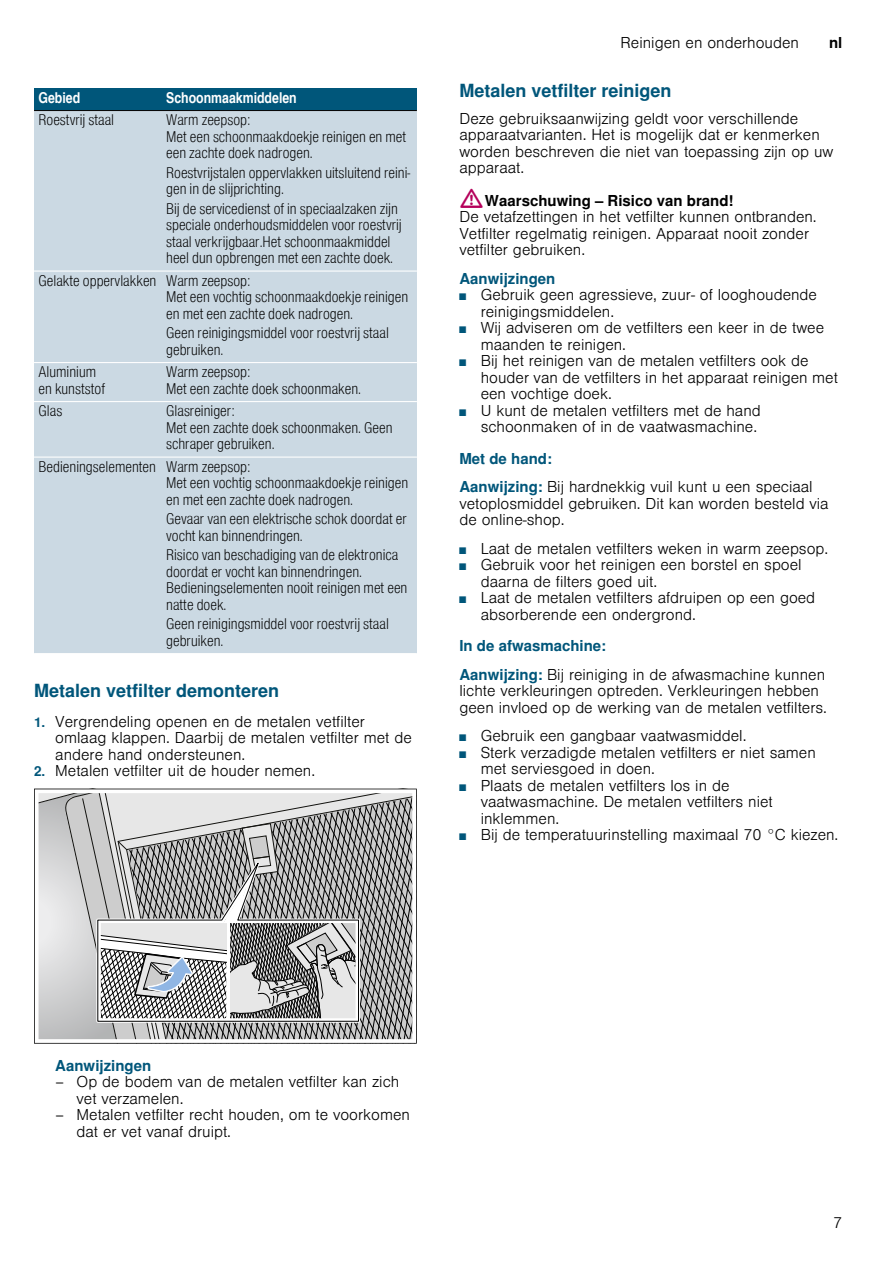
<style>
.page{position:relative;width:893px;height:1263px;background:#fff}
.page>*{position:absolute;margin:0;border:0;box-sizing:border-box;transform-origin:0 0}
.t1{font:700 18px "Nimbus San L";color:#00567a}
.t2{font:300 15px/16.5px "Nimbus San L";color:#000}
.t3{font:15px/16.5px "Nimbus San L Lig Con";color:#000}
.t4{font:700 15px "Nimbus San L";color:#00567a}
.t5{font:15px "Nimbus San L Bol Con";color:#fff}
.t6{font:700 15px "Nimbus San L";color:#000}
.s1{font-weight:700;font-size:13.5px;color:#00567a}
.s2{font-family:"BSH Symb All";font-weight:400;font-size:21px;color:#b5015b}
.s3{font-weight:700}
.s4{font-size:9px;color:#00567a}
.s5{font-weight:700;color:#00567a}
</style>
<div class="page">
<div style="left:34px;top:88px;width:128px;height:23px;background:#00567a"></div>
<div style="left:162px;top:88px;width:255px;height:23px;background:#00567a"></div>
<div style="left:34px;top:111px;width:128px;height:160px;background:#cbd9e3"></div>
<div style="left:162px;top:111px;width:255px;height:160px;background:#cbd9e3"></div>
<div style="left:34px;top:271px;width:128px;height:92px;background:#cbd9e3"></div>
<div style="left:162px;top:271px;width:255px;height:92px;background:#cbd9e3"></div>
<div style="left:34px;top:363px;width:128px;height:39px;background:#cbd9e3"></div>
<div style="left:162px;top:363px;width:255px;height:39px;background:#cbd9e3"></div>
<div style="left:34px;top:402px;width:128px;height:55px;background:#cbd9e3"></div>
<div style="left:162px;top:402px;width:255px;height:55px;background:#cbd9e3"></div>
<div style="left:34px;top:457px;width:128px;height:197px;background:#cbd9e3"></div>
<div style="left:162px;top:457px;width:255px;height:197px;background:#cbd9e3"></div>
<hr style="left:34px;top:110px;width:383px;height:1px;background:#000">
<hr style="left:34px;top:270px;width:383px;height:2px;background:#fff">
<hr style="left:34px;top:362px;width:383px;height:1px;background:#fff">
<hr style="left:34px;top:401px;width:383px;height:1px;background:#fff">
<hr style="left:34px;top:456px;width:383px;height:2px;background:#fff">
<hr style="left:34px;top:653px;width:383px;height:1px;background:#fff">
<svg style="left:34px;top:789px;width:383px;height:255px;background:#aeafaf"></svg>
<p class="t5" style="left:39px;top:88px;width:43px">Gebied</p>
<p class="t5" style="left:166px;top:88px;width:132px">Schoonmaakmiddelen</p>
<p class="t3" style="left:39px;top:111px;width:77px">Roestvrij staal</p>
<p class="t3" style="left:166px;top:111px;width:241px">Warm zeepsop:<br>Met een schoonmaakdoekje reinigen en met een zachte doek nadrogen.</p>
<p class="t3" style="left:166px;top:163px;width:246px">Roestvrijstalen oppervlakken uitsluitend reini&shy;gen in de slijprichting.</p>
<p class="t3" style="left:166px;top:199px;width:237px">Bij de servicedienst of in speciaalzaken zijn speciale onderhoudsmiddelen voor roestvrij staal verkrijgbaar.Het schoonmaakmiddel heel dun opbrengen met een zachte doek.</p>
<p class="t3" style="left:166px;top:271px;width:243px;text-indent:-128px">Gelakte oppervlakken Warm zeepsop:<br>Met een vochtig schoonmaakdoekje reinigen en met een zachte doek nadrogen.</p>
<p class="t3" style="left:166px;top:324px;width:224px">Geen reinigingsmiddel voor roestvrij staal gebruiken.</p>
<p class="t3" style="left:39px;top:363px;width:68px">Aluminium en kunststof</p>
<p class="t3" style="left:166px;top:363px;width:196px">Warm zeepsop:<br>Met een zachte doek schoonmaken.</p>
<p class="t3" style="left:39px;top:402px;width:25px">Glas</p>
<p class="t3" style="left:166px;top:402px;width:228px">Glasreiniger:<br>Met een zachte doek schoonmaken. Geen schraper gebruiken.</p>
<p class="t3" style="left:166px;top:457px;width:243px;text-indent:-128px">Bedieningselementen Warm zeepsop:<br>Met een vochtig schoonmaakdoekje reinigen en met een zachte doek nadrogen.</p>
<p class="t3" style="left:166px;top:510px;width:242px">Gevaar van een elektrische schok doordat er vocht kan binnendringen.</p>
<p class="t3" style="left:166px;top:546px;width:243px">Risico van beschadiging van de elektronica doordat er vocht kan binnendringen.<br>Bedieningselementen nooit reinigen met een natte doek.</p>
<p class="t3" style="left:166px;top:615px;width:224px">Geen reinigingsmiddel voor roestvrij staal gebruiken.</p>
<p class="t1" style="left:34px;top:679px;width:247px">Metalen vetfilter demonteren</p>
<p class="t2" style="left:55px;top:712px;width:358px;text-indent:-21px"><span class="s1">1.</span> Vergrendeling openen en de metalen vetfilter omlaag klappen. Daarbij de metalen vetfilter met de andere hand ondersteunen.</p>
<p class="t2" style="left:34px;top:761px;width:282px"><span class="s1">2.</span> Metalen vetfilter uit de houder nemen.</p>
<p class="t2" style="left:620px;top:33px;width:180px">Reinigen en onderhouden</p>
<p class="t6" style="left:829px;top:34px;width:15px">nl</p>
<p class="t1" style="left:459px;top:79px;width:214px">Metalen vetfilter reinigen</p>
<p class="t2" style="left:459px;top:109px;width:375px">Deze gebruiksaanwijzing geldt voor verschillende apparaatvarianten. Het is mogelijk dat er kenmerken worden beschreven die niet van toepassing zijn op uw apparaat.</p>
<p class="t2" style="left:459px;top:191px;width:359px"><span class="s2">:</span><span class="s3">Waarschuwing – Risico van brand!<br></span>De vetafzettingen in het vetfilter kunnen ontbranden.<br>Vetfilter regelmatig reinigen. Apparaat nooit zonder vetfilter gebruiken.</p>
<p class="t4" style="left:459px;top:269px;width:97px">Aanwijzingen</p>
<p class="t2" style="left:480px;top:285px;width:338px;text-indent:-21px"><span class="s4">■</span> Gebruik geen agressieve, zuur- of looghoudende reinigingsmiddelen.</p>
<p class="t2" style="left:480px;top:318px;width:345px;text-indent:-21px"><span class="s4">■</span> Wij adviseren om de vetfilters een keer in de twee maanden te reinigen.</p>
<p class="t2" style="left:480px;top:351px;width:358px;text-indent:-21px"><span class="s4">■</span> Bij het reinigen van de metalen vetfilters ook de houder van de vetfilters in het apparaat reinigen met een vochtige doek.</p>
<p class="t2" style="left:459px;top:401px;width:303px;text-align:right"><span class="s4">■</span> U kunt de metalen vetfilters met de hand schoonmaken of in de vaatwasmachine.</p>
<p class="t2" style="left:459px;top:443px;width:355px;line-height:28.5px"><span class="s5">Met de hand:<br>Aanwijzing:</span> Bij hardnekkig vuil kunt u een speciaal</p>
<p class="t2" style="left:459px;top:494px;width:371px">vetoplosmiddel gebruiken. Dit kan worden besteld via de online-shop.</p>
<p class="t2" style="left:459px;top:539px;width:370px"><span class="s4">■</span> Laat de metalen vetfilters weken in warm zeepsop.</p>
<p class="t2" style="left:480px;top:555px;width:322px;text-indent:-21px"><span class="s4">■</span> Gebruik voor het reinigen een borstel en spoel daarna de filters goed uit.</p>
<p class="t2" style="left:480px;top:588px;width:336px;text-indent:-21px"><span class="s4">■</span> Laat de metalen vetfilters afdruipen op een goed absorberende een ondergrond.</p>
<p class="t2" style="left:459px;top:630px;width:367px;line-height:28.5px"><span class="s5">In de afwasmachine:<br>Aanwijzing:</span> Bij reiniging in de afwasmachine kunnen</p>
<p class="t2" style="left:459px;top:681px;width:369px">lichte verkleuringen optreden. Verkleuringen hebben geen invloed op de werking van de metalen vetfilters.</p>
<p class="t2" style="left:459px;top:726px;width:288px"><span class="s4">■</span> Gebruik een gangbaar vaatwasmiddel.</p>
<p class="t2" style="left:480px;top:743px;width:336px;text-indent:-21px"><span class="s4">■</span> Sterk verzadigde metalen vetfilters er niet samen met serviesgoed in doen.</p>
<p class="t2" style="left:480px;top:776px;width:293px;text-indent:-21px"><span class="s4">■</span> Plaats de metalen vetfilters los in de vaatwasmachine. De metalen vetfilters niet inklemmen.</p>
<p class="t2" style="left:459px;top:825px;width:380px"><span class="s4">■</span> Bij de temperatuurinstelling maximaal 70 °C kiezen.</p>
<p class="t4" style="left:55px;top:1056px;width:97px">Aanwijzingen</p>
<p class="t2" style="left:77px;top:1072px;width:324px;text-indent:-21px">– Op de bodem van de metalen vetfilter kan zich vet verzamelen.</p>
<p class="t2" style="left:77px;top:1105px;width:335px;text-indent:-21px">– Metalen vetfilter recht houden, om te voorkomen dat er vet vanaf druipt.</p>
<p class="t2" style="left:833px;top:1213px;width:11px">7</p>
</div>
